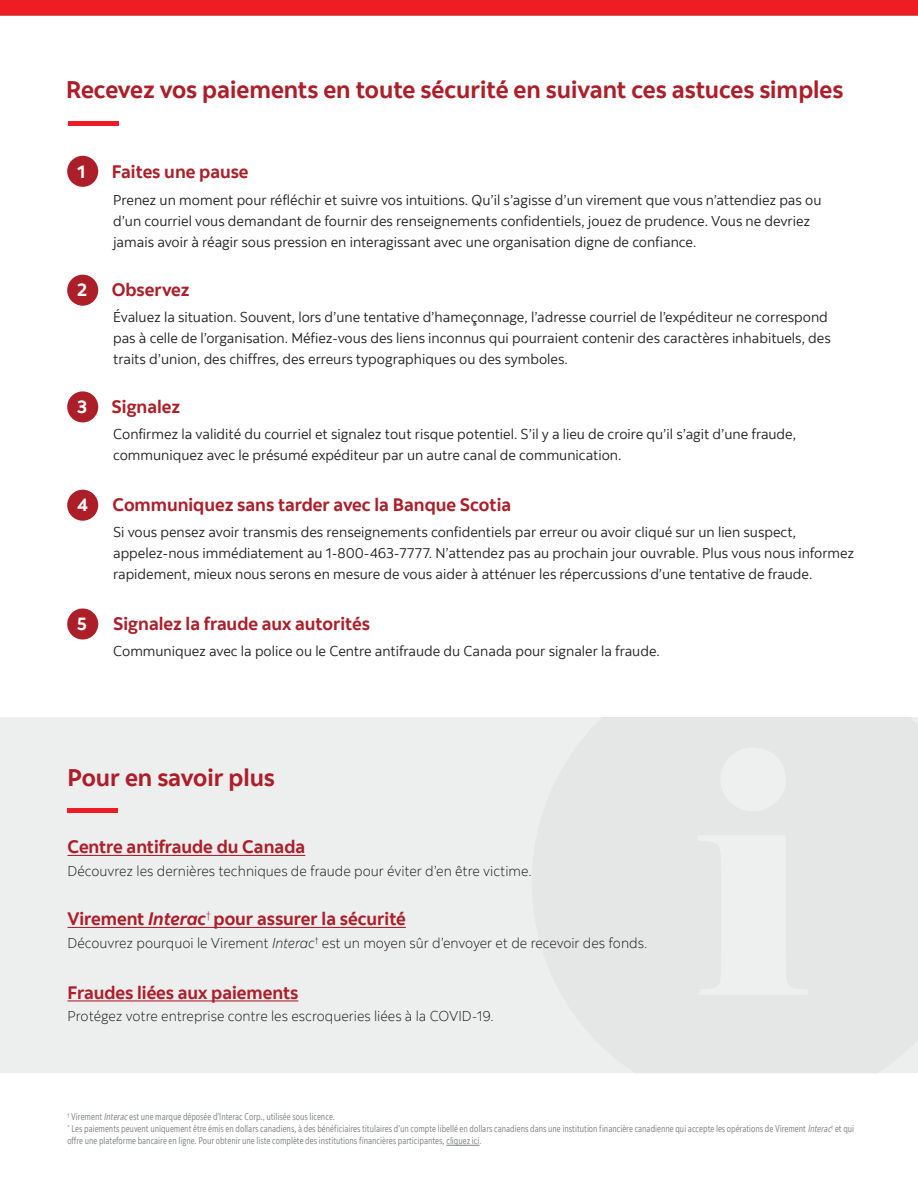
<style>
.page{position:relative;width:918px;height:1188px;background:#fff}
.page>*{position:absolute;margin:0;border:0;box-sizing:border-box;transform-origin:0 0}
.t1{font:700 24px "Scotia";color:#ac1f29}
.t2{font:700 24px "Scotia";color:#ad1e2a}
.t3{font:700 18px "Scotia";color:#ac1f29}
.t4{font:700 18px "Scotia";color:#ad1e2a}
.t5{font:700 18px "Scotia";color:#fff}
.t6{font:14.25px/21px "Scotia";color:#231f20}
.t7{font:300 14.25px "Scotia";color:#231f20}
.t8{font:9.75px/12px "Scotia App Legal";color:#7e8083}
.s1{font-style:italic}
</style>
<div class="page">
<svg style="left:0;top:0;width:918px;height:16px;background:#ec2126"></svg>
<hr style="left:68px;top:122px;width:50px;height:4px;background:#ee1d23">
<div style="left:67px;top:391px;width:31px;height:31px;background:#ac1f29;border-radius:50%"></div>
<div style="left:67px;top:490px;width:31px;height:31px;background:#ac1f29;border-radius:50%"></div>
<div style="left:67px;top:608px;width:31px;height:32px;background:#ac1f29;border-radius:50%"></div>
<div style="left:67px;top:275px;width:31px;height:31px;background:#ac1f29;border-radius:50%"></div>
<div style="left:67px;top:156px;width:31px;height:31px;background:#ac1f29;border-radius:50%"></div>
<div style="left:0;top:718px;width:918px;height:355px;background:#edeeee"></div>
<hr style="left:68px;top:855px;width:237px;height:1px;background:#ad1e2a">
<hr style="left:68px;top:927px;width:138px;height:1px;background:#ad1e2a">
<hr style="left:206px;top:927px;width:200px;height:1px;background:#ad1e2a">
<hr style="left:68px;top:1000px;width:230px;height:1px;background:#ad1e2a">
<hr style="left:68px;top:808px;width:50px;height:4px;background:#ee1d23">
<hr style="left:446px;top:1145px;width:33px;height:1px;background:#7e8083">
<h1 class="t1" style="left:66px;top:75px;width:779px">Recevez vos paiements en toute sécurité en suivant ces astuces simples</h1>
<p class="t5" style="left:77px;top:160px;width:10px">1</p>
<p class="t3" style="left:112px;top:160px;width:138px">Faites une pause</p>
<p class="t6" style="left:113px;top:189px;width:710px">Prenez un moment pour réfléchir et suivre vos intuitions. Qu’il s’agisse d’un virement que vous n’attendiez pas ou d’un courriel vous demandant de fournir des renseignements confidentiels, jouez de prudence. Vous ne devriez jamais avoir à réagir sous pression en interagissant avec une organisation digne de confiance.</p>
<p class="t5" style="left:77px;top:279px;width:11px">2</p>
<p class="t3" style="left:112px;top:279px;width:79px">Observez</p>
<p class="t6" style="left:113px;top:306px;width:719px">Évaluez la situation. Souvent, lors d’une tentative d’hameçonnage, l’adresse courriel de l’expéditeur ne correspond pas à celle de l’organisation. Méfiez-vous des liens inconnus qui pourraient contenir des caractères inhabituels, des traits d’union, des chiffres, des erreurs typographiques ou des symboles.</p>
<p class="t5" style="left:77px;top:396px;width:11px">3</p>
<p class="t3" style="left:112px;top:396px;width:70px">Signalez</p>
<p class="t6" style="left:113px;top:423px;width:684px">Confirmez la validité du courriel et signalez tout risque potentiel. S’il y a lieu de croire qu’il s’agit d’une fraude, communiquez avec le présumé expéditeur par un autre canal de communication.</p>
<p class="t5" style="left:77px;top:494px;width:12px">4</p>
<p class="t3" style="left:113px;top:494px;width:400px">Communiquez sans tarder avec la Banque Scotia</p>
<p class="t6" style="left:113px;top:521px;width:743px">Si vous pensez avoir transmis des renseignements confidentiels par erreur ou avoir cliqué sur un lien suspect, appelez-nous immédiatement au 1-800-463-7777. N’attendez pas au prochain jour ouvrable. Plus vous nous informez rapidement, mieux nous serons en mesure de vous aider à atténuer les répercussions d’une tentative de fraude.</p>
<p class="t5" style="left:77px;top:613px;width:11px">5</p>
<p class="t3" style="left:113px;top:613px;width:258px">Signalez la fraude aux autorités</p>
<p class="t6" style="left:113px;top:640px;width:548px">Communiquez avec la police ou le Centre antifraude du Canada pour signaler la fraude.</p>
<h1 class="t2" style="left:68px;top:762px;width:209px">Pour en savoir plus</h1>
<p class="t4" style="left:68px;top:835px;width:239px">Centre antifraude du Canada</p>
<p class="t7" style="left:68px;top:862px;width:466px">Découvrez les dernières techniques de fraude pour éviter d’en être victime.</p>
<p class="t4" style="left:68px;top:907px;width:340px">Virement <span class="s1">Interac</span><sup>†</sup> pour assurer la sécurité</p>
<p class="t7" style="left:68px;top:934px;width:581px">Découvrez pourquoi le Virement <span class="s1">Interac</span><sup>†</sup> est un moyen sûr d’envoyer et de recevoir des fonds.</p>
<p class="t4" style="left:68px;top:981px;width:232px">Fraudes liées aux paiements</p>
<p class="t7" style="left:68px;top:1007px;width:428px">Protégez votre entreprise contre les escroqueries liées à la COVID-19.</p>
<p class="t8" style="left:67px;top:1110px;width:788px"><sup>†</sup> Virement <span class="s1">Interac</span>est une marque déposée d’Interac Corp., utilisée sous licence.<br><sup>*</sup> Les paiements peuvent uniquement être émis en dollars canadiens, à des bénéficiaires titulaires d’un compte libellé en dollars canadiens dans une institution financière canadienne qui accepte les opérations de Virement <span class="s1">Interac</span><sup>†</sup> et qui offre une plateforme bancaire en ligne. Pour obtenir une liste complète des institutions financières participantes, cliquez ici.</p>
</div>
